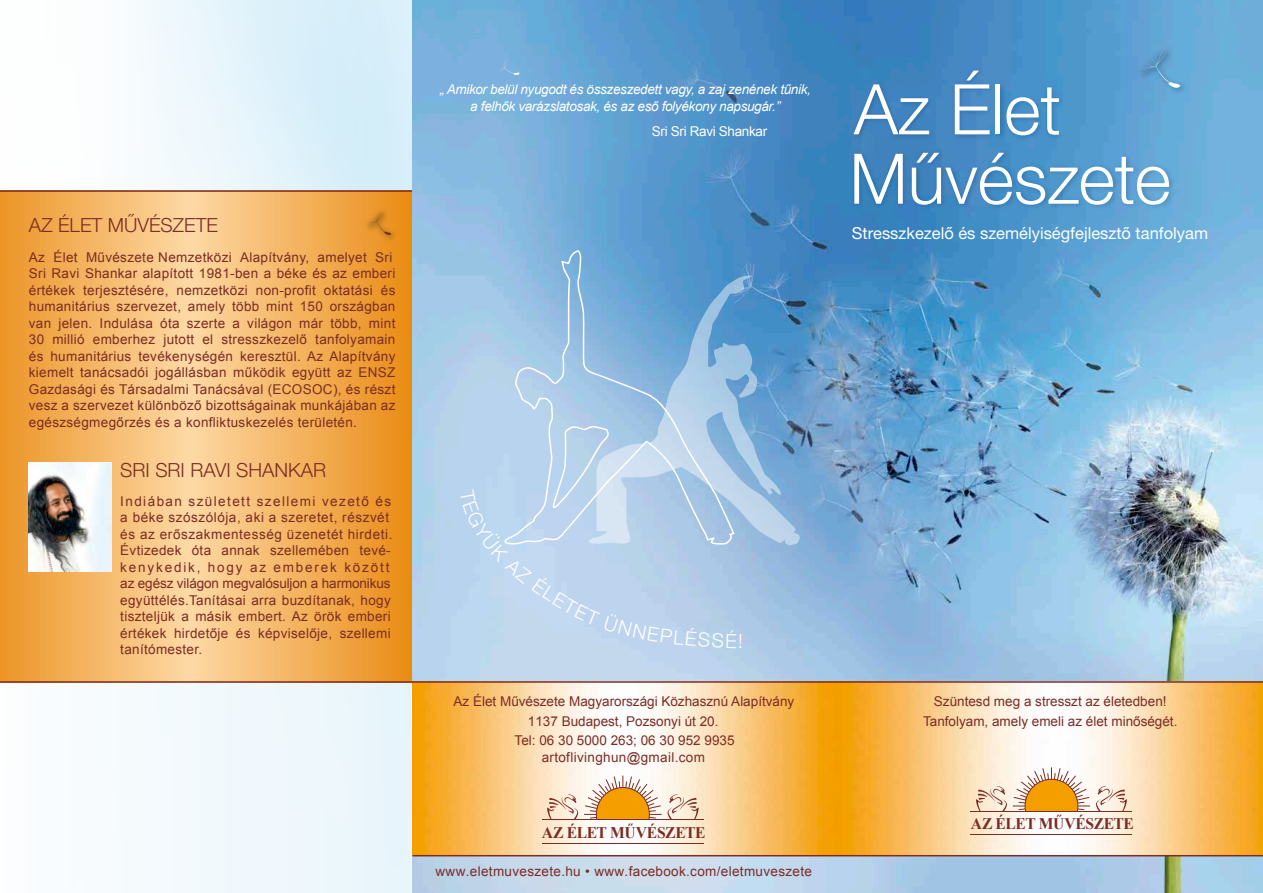
<style>
.page{position:relative;width:1263px;height:893px;background:#fff}
.page>*{position:absolute;margin:0;border:0;box-sizing:border-box;transform-origin:0 0}
.t1{font:300 69.9px/69.3px "Helvetica Neue L Tx Mx";color:#fff}
.t2{font:300 19.5px "Helvetica Neue L Tx Mx";color:#7b2c24}
.t3{font:300 19.5px "Helvetica Neue L Tx Mx";color:#fff}
.t4{font:16.5px "Helvetica Neue L Tx Mx";color:#fff}
.t5{font:700 16.2px "Times New Roman";letter-spacing:-.025em;color:#7b2c24}
.t6{font:13.5px/16.5px "Arial";letter-spacing:.025em;color:#7b2c24}
.t7{font:13.5px/19.2px "Arial";color:#7b2c24;text-align:center}
.t8{font:italic 13.5px/16.5px "Arial";letter-spacing:-.025em;color:#fff;text-align:center}
.t9{font:13.5px "Arial";letter-spacing:-.025em;color:#fff}
</style>
<div class="page">
<img style="left:142px;top:0;width:1121px;height:893px">
<img style="left:0;top:192px;width:412px;height:489px">
<hr style="left:0;top:190px;width:441px;height:2px;background:#7b2c24">
<img style="left:412px;top:683px;width:851px;height:172px">
<img style="left:848px;top:65px;width:241px;height:74px">
<img style="left:843px;top:139px;width:338px;height:90px">
<img style="left:1134px;top:44px;width:56px;height:53px">
<svg style="left:1140px;top:49px;width:43px;height:40px;background:#64a4d1"></svg>
<svg style="left:735px;top:275px;width:66px;height:271px;background:#70a4d1"></svg>
<svg style="left:504px;top:249px;width:231px;height:176px;background:#8ab7dd"></svg>
<img style="left:29px;top:463px;width:82px;height:108px">
<hr style="left:0;top:681px;width:1263px;height:2px;background:#7b2c24">
<hr style="left:412px;top:855px;width:851px;height:1px;background:#7b2c24">
<svg style="left:498px;top:59px;width:23px;height:17px"></svg>
<img style="left:362px;top:206px;width:39px;height:38px">
<svg style="left:367px;top:212px;width:26px;height:24px"></svg>
<hr style="left:542px;top:843px;width:162px;height:1px;background:#7b2c24">
<svg style="left:547px;top:775px;width:152px;height:44px"></svg>
<hr style="left:542px;top:819px;width:162px;height:1px;background:#7b2c24">
<hr style="left:971px;top:834px;width:161px;height:1px;background:#7b2c24">
<svg style="left:976px;top:766px;width:151px;height:45px"></svg>
<hr style="left:971px;top:811px;width:161px;height:1px;background:#7b2c24">
<svg style="left:460px;top:425px;width:281px;height:223px;background:#bad3eb"></svg>
<h2 class="t2" style="left:29px;top:214px;width:191px">AZ ÉLET MŰVÉSZETE</h2>
<p class="t6" style="left:29px;top:249px;width:368px">Az Élet Művészete Nemzetközi Alapítvány, amelyet Sri Sri Ravi Shankar alapított 1981-ben a béke és az emberi értékek terjesztésére, nemzetközi non-profit oktatási és humanitárius szervezet, amely több mint 150 országban van jelen. Indulása óta szerte a világon már több, mint 30 millió emberhez jutott el stresszkezelő tanfolyamain és humanitárius tevékenységén keresztül. Az Alapítvány kiemelt tanácsadói jogállásban működik együtt az ENSZ Gazdasági és Társadalmi Tanácsával (ECOSOC), és részt vesz a szervezet különböző bizottságainak munkájában az egészségmegőrzés és a konfliktuskezelés területén.</p>
<h2 class="t2" style="left:120px;top:458px;width:207px">SRI SRI RAVI SHANKAR</h2>
<p class="t6" style="left:120px;top:493px;width:274px">Indiában született szellemi vezető és a béke szószólója, aki a szeretet, részvét és az erőszakmentesség üzenetét hirdeti.<br>Évtizedek óta annak szellemében tevé&shy;kenykedik, hogy az emberek között az egész világon megvalósuljon a harmonikus együttélés.Tanításai arra buzdítanak, hogy tiszteljük a másik embert. Az örök emberi értékek hirdetője és képviselője, szellemi tanítómester.</p>
<p class="t8" style="left:440px;top:81px;width:373px">„ Amikor belül nyugodt és összeszedett vagy, a zaj zenének tűnik, a felhők varázslatosak, és az eső folyékony napsugár.”</p>
<p class="t9" style="left:652px;top:123px;width:117px">Sri Sri Ravi Shankar</p>
<h2 class="t3" style="left:738px;top:629px;width:6px">!</h2>
<p class="t7" style="left:454px;top:692px;width:342px">Az Élet Művészete Magyarországi Közhasznú Alapítvány<br>1137 Budapest, Pozsonyi út 20.<br>Tel: 06 30 5000 263; 06 30 952 9935</p>
<p class="t6" style="left:542px;top:749px;width:165px">artoflivinghun@gmail.com</p>
<p class="t5" style="left:542px;top:821px;width:165px">AZ ÉLET MŰVÉSZETE</p>
<p class="t6" style="left:436px;top:863px;width:378px">www.eletmuveszete.hu • www.facebook.com/eletmuveszete</p>
<h1 class="t1" style="left:849px;top:73px;width:323px">Az Élet<br>Művészete</h1>
<p class="t4" style="left:852px;top:223px;width:358px">Stresszkezelő és személyiségfejlesztő tanfolyam</p>
<p class="t7" style="left:923px;top:692px;width:256px">Szüntesd meg a stresszt az életedben!<br>Tanfolyam, amely emeli az élet minőségét.</p>
<p class="t5" style="left:971px;top:812px;width:165px">AZ ÉLET MŰVÉSZETE</p>
</div>
